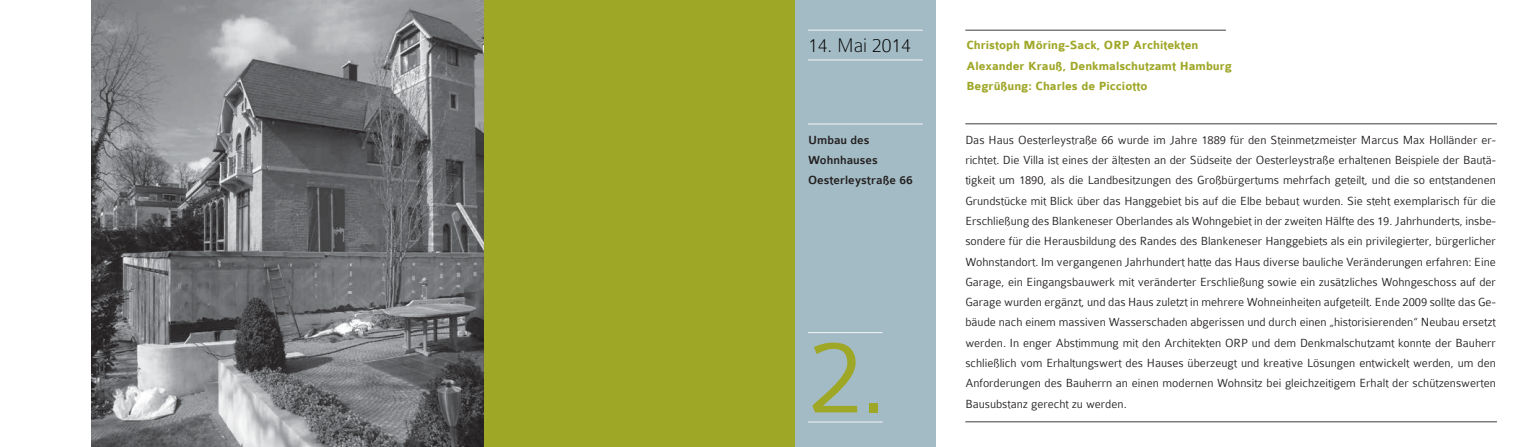
<style>
.page{position:relative;width:1531px;height:447px;background:#fff}
.page>*{position:absolute;margin:0;border:0;box-sizing:border-box;transform-origin:0 0}
.t1{font:300 112.5px "Colaborate";color:#9fa727}
.t2{font:100 21px "Colaborate";color:#000}
.t3{font:300 12.6px/20.2px "Colaborate";color:#231f20;text-align:justify}
.t4{font:700 12.6px/20.2px "Colaborate";color:#9fa727}
.t5{font:500 12.6px/20.2px "Colaborate";color:#231f20}
</style>
<div class="page">
<div style="left:308px;top:0;width:487px;height:446px;background:#9fa727"></div>
<div style="left:795px;top:0;width:140px;height:446px;background:#a3bbc4"></div>
<hr style="left:965px;top:30px;width:261px;height:1px;background:#231f20">
<hr style="left:965px;top:421px;width:532px;height:1px;background:#231f20">
<hr style="left:965px;top:123px;width:532px;height:1px;background:#231f20">
<hr style="left:808px;top:123px;width:115px;height:1px;background:#fff">
<hr style="left:808px;top:30px;width:115px;height:1px;background:#fff">
<hr style="left:808px;top:60px;width:115px;height:1px;background:#fff">
<hr style="left:808px;top:421px;width:74px;height:1px;background:#fff">
<hr style="left:808px;top:332px;width:74px;height:1px;background:#fff">
<img style="left:92px;top:0;width:391px;height:446px">
<h2 class="t2" style="left:808px;top:35px;width:104px">14. Mai 2014</h2>
<p class="t5" style="left:808px;top:130px;width:106px">Umbau des<br>Wohnhauses<br>Oesterleystraße 66</p>
<h1 class="t1" style="left:808px;top:318px;width:80px">2.</h1>
<p class="t4" style="left:966px;top:36px;width:267px">Christoph Möring-Sack, ORP Architekten<br>Alexander Krauß, Denkmalschutzamt Hamburg<br>Begrüßung: Charles de Picciotto</p>
<p class="t3" style="left:965px;top:130px;width:532px">Das Haus Oesterleystraße 66 wurde im Jahre 1889 für den Steinmetzmeister Marcus Max Holländer er&shy;richtet. Die Villa ist eines der ältesten an der Südseite der Oesterleystraße erhaltenen Beispiele der Bautä&shy;tigkeit um 1890, als die Landbesitzungen des Großbürgertums mehrfach geteilt, und die so entstandenen Grundstücke mit Blick über das Hanggebiet bis auf die Elbe bebaut wurden. Sie steht exemplarisch für die Erschließung des Blankeneser Oberlandes als Wohngebiet in der zweiten Hälfte des 19. Jahrhunderts, insbe&shy;sondere für die Herausbildung des Randes des Blankeneser Hanggebiets als ein privilegierter, bürgerlicher Wohnstandort. Im vergangenen Jahrhundert hatte das Haus diverse bauliche Veränderungen erfahren: Eine Garage, ein Eingangsbauwerk mit veränderter Erschließung sowie ein zusätzliches Wohngeschoss auf der Garage wurden ergänzt, und das Haus zuletzt in mehrere Wohneinheiten aufgeteilt. Ende 2009 sollte das Ge&shy;bäude nach einem massiven Wasserschaden abgerissen und durch einen „historisierenden“ Neubau ersetzt werden. In enger Abstimmung mit den Architekten ORP und dem Denkmalschutzamt konnte der Bauherr schließlich vom Erhaltungswert des Hauses überzeugt und kreative Lösungen entwickelt werden, um den Anforderungen des Bauherrn an einen modernen Wohnsitz bei gleichzeitigem Erhalt der schützenswerten Bausubstanz gerecht zu werden.</p>
</div>
